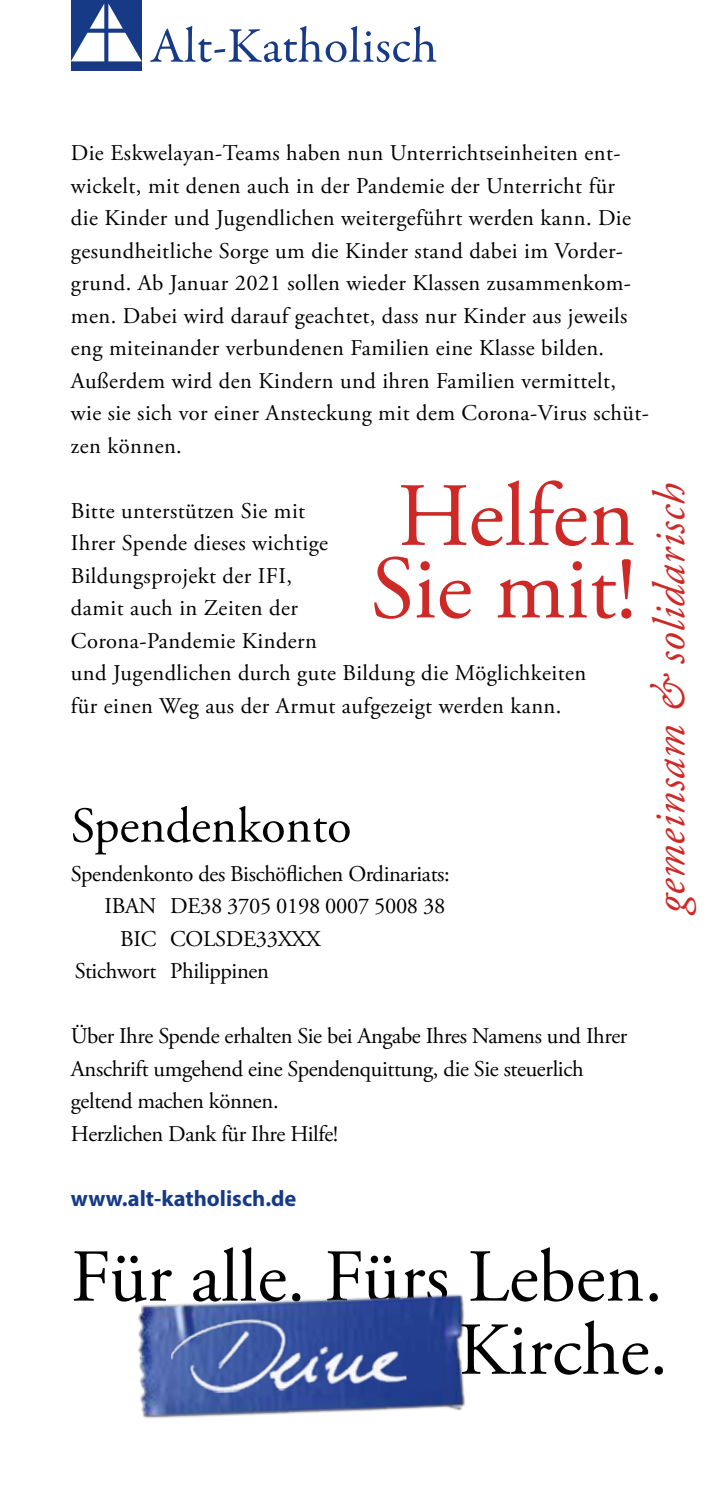
<style>
.page{position:relative;width:709px;height:1489px;background:#fff}
.page>*{position:absolute;margin:0;border:0;box-sizing:border-box;transform-origin:0 0}
.t1{font:90px/72.5px "Adobe Garamond Pro";color:#cd2927}
.t2{font:74.5px "Adobe Garamond Pro";color:#000}
.t3{font:50px "Adobe Garamond Pro";color:#000}
.t4{font:italic 45px "Adobe Garamond Pro";letter-spacing:.02em;color:#cd2927}
.t5{font:22.5px/32.5px "Adobe Garamond Pro";letter-spacing:.02em;color:#000}
.t6{font:22.5px/32.5px "Adobe Garamond Pro";letter-spacing:-.015em;color:#000}
.t7{font:700 22.5px "Myriad Pro";color:#173a87}
</style>
<div class="page">
<img style="left:138px;top:1294px;width:327px;height:125px">
<img style="left:170px;top:1314px;width:237px;height:80px">
<div style="left:71px;top:0;width:71px;height:71px;background:#173a87"></div>
<svg style="left:71px;top:4px;width:71px;height:57px"></svg>
<svg style="left:150px;top:26px;width:286px;height:36px"></svg>
<p class="t5" style="left:71px;top:137px;width:579px">Die Eskwelayan-Teams haben nun Unterrichtseinheiten ent&shy;wickelt, mit denen auch in der Pandemie der Unterricht für<br>die Kinder und Jugendlichen weitergeführt werden kann. Die gesundheitliche Sorge um die Kinder stand dabei im Vorder&shy;grund. Ab Januar 2021 sollen wieder Klassen zusammenkom&shy;men. Dabei wird darauf geachtet, dass nur Kinder aus jeweils eng miteinander verbundenen Familien eine Klasse bilden.<br>Außerdem wird den Kindern und ihren Familien vermittelt, wie sie sich vor einer Ansteckung mit dem Corona-Virus schüt&shy;zen können.</p>
<h1 class="t1" style="left:370px;top:483px;width:267px">Helfen<br>Sie mit!</h1>
<h3 class="t4" style="left:643px;top:912px;width:430px;rotate:-90deg">gemeinsam &amp; solidarisch</h3>
<p class="t5" style="left:71px;top:495px;width:517px">Bitte unterstützen Sie mit<br>Ihrer Spende dieses wichtige<br>Bildungsprojekt der IFI,<br>damit auch in Zeiten der<br>Corona-Pandemie Kindern<br>und Jugendlichen durch gute Bildung die Möglichkeiten für einen Weg aus der Armut aufgezeigt werden kann.</p>
<h3 class="t3" style="left:71px;top:795px;width:282px">Spendenkonto</h3>
<p class="t6" style="left:71px;top:858px;width:380px">Spendenkonto des Bischöflichen Ordinariats:</p>
<p class="t6" style="left:104px;top:890px;width:342px">IBAN DE38 3705 0198 0007 5008 38</p>
<p class="t6" style="left:120px;top:923px;width:202px">BIC COLSDE33XXX</p>
<p class="t6" style="left:75px;top:955px;width:195px">Stichwort Philippinen</p>
<p class="t6" style="left:71px;top:1020px;width:558px">Über Ihre Spende erhalten Sie bei Angabe Ihres Namens und Ihrer Anschrift umgehend eine Spendenquittung, die Sie steuerlich geltend machen können.<br>Herzlichen Dank für Ihre Hilfe!</p>
<p class="t7" style="left:71px;top:1183px;width:227px">www.alt-katholisch.de</p>
<h2 class="t2" style="left:71px;top:1232px;width:593px">Für alle. Fürs Leben.</h2>
<h2 class="t2" style="left:458px;top:1305px;width:211px">Kirche.</h2>
</div>
